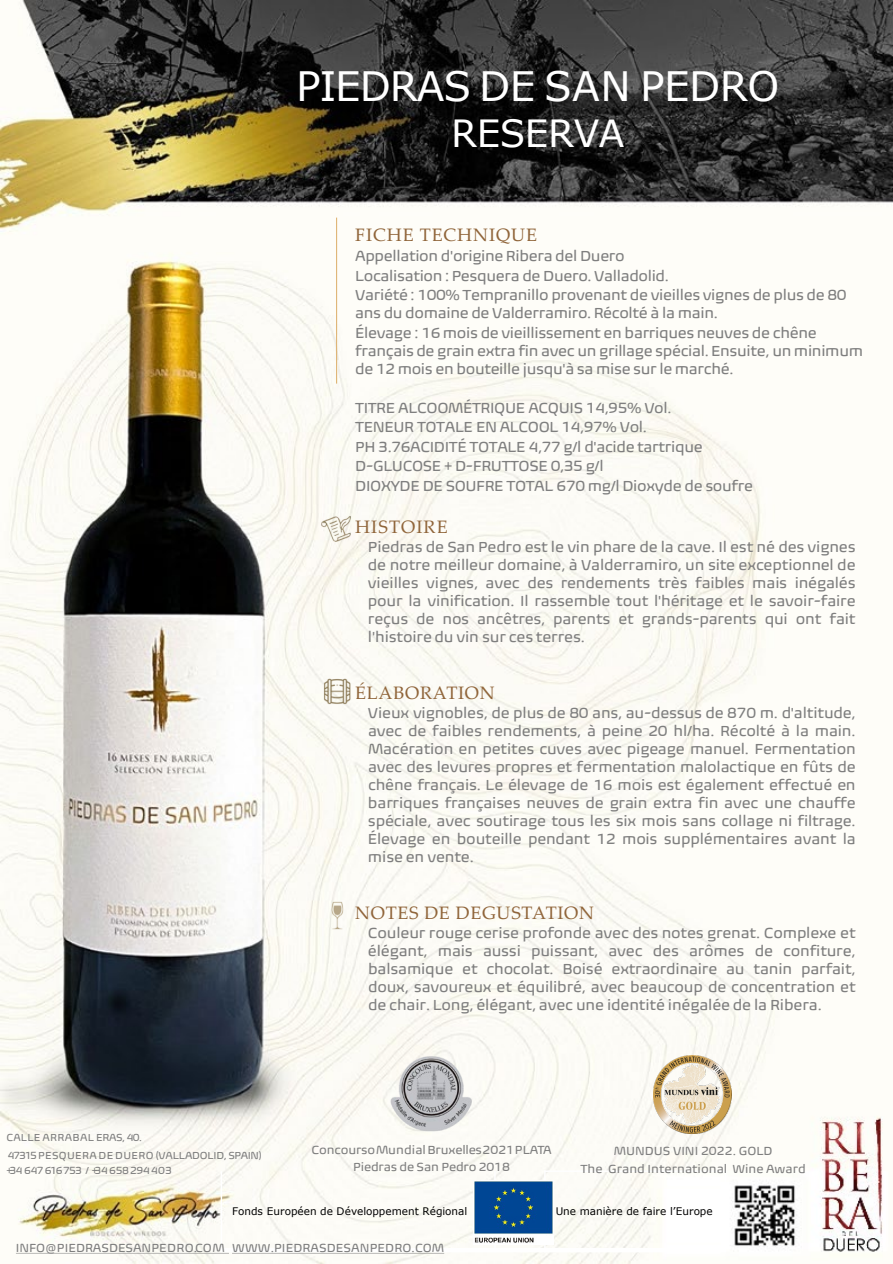
<style>
.page{position:relative;width:893px;height:1264px;background:#fff}
.page>*{position:absolute;margin:0;border:0;box-sizing:border-box;transform-origin:0 0}
.t1{font:40.5px "Verdana";letter-spacing:-.015em;color:#fff}
.t2{font:37.5px "Verdana";letter-spacing:-.01em;color:#fff}
.t3{font:18px "Palatino Linotype";letter-spacing:.045em;color:#90653a}
.t4{font:18px "Palatino Linotype";letter-spacing:.065em;color:#90653a}
.t5{font:15px/18px "Biome";letter-spacing:-.02em;color:#7f7f7f;text-align:justify}
.t6{font:12px "Biome";color:#7f7f7f}
.t7{font:10.5px "Biome";letter-spacing:-.02em;color:#7f7f7f}
.t8{font:10.5px "Verdana";color:#000}
.t9{font:10.5px "Biome";letter-spacing:.015em;color:#7f7f7f}
</style>
<div class="page">
<img style="left:0;top:0;width:892px;height:1263px">
<hr style="left:494px;top:1170px;width:1px;height:82px;background:#fff">
<hr style="left:544px;top:1170px;width:1px;height:82px;background:#fff">
<hr style="left:220px;top:1170px;width:2px;height:82px;background:#fff">
<hr style="left:725px;top:1170px;width:1px;height:82px;background:#fff">
<hr style="left:544px;top:1170px;width:182px;height:1px;background:#fff">
<div style="left:220px;top:1247px;width:506px;height:5px;background:#fff"></div>
<img style="left:473px;top:1180px;width:80px;height:63px">
<hr style="left:336px;top:217px;width:1px;height:166px;background:#dcad67">
<img style="left:320px;top:513px;width:33px;height:28px">
<img style="left:320px;top:676px;width:33px;height:29px">
<img style="left:320px;top:900px;width:33px;height:28px">
<img style="left:384px;top:1045px;width:94px;height:94px">
<img style="left:653px;top:1055px;width:78px;height:77px">
<svg style="left:16px;top:1252px;width:428px;height:1px"></svg>
<h1 class="t1" style="left:296px;top:58px;width:484px">PIEDRAS DE SAN PEDRO</h1>
<h1 class="t2" style="left:451px;top:107px;width:175px">RESERVA</h1>
<p class="t3" style="left:355px;top:222px;width:183px">FICHE TECHNIQUE</p>
<p class="t5" style="left:355px;top:247px;width:271px">Appellation d'origine Ribera del Duero</p>
<p class="t5" style="left:355px;top:266px;width:315px">Localisation : Pesquera de Duero. Valladolid.</p>
<p class="t5" style="left:355px;top:286px;width:493px">Variété : 100% Tempranillo provenant de vieilles vignes de plus de 80 ans du domaine de Valderramiro. Récolté à la main.</p>
<p class="t5" style="left:355px;top:323px;width:509px;text-align:left">Élevage : 16 mois de vieillissement en barriques neuves de chêne français de grain extra fin avec un grillage spécial. Ensuite, un minimum de 12 mois en bouteille jusqu'à sa mise sur le marché.</p>
<p class="t5" style="left:355px;top:398px;width:318px">TITRE ALCOOMÉTRIQUE ACQUIS 14,95% Vol.</p>
<p class="t5" style="left:355px;top:418px;width:293px">TENEUR TOTALE EN ALCOOL 14,97% Vol.</p>
<p class="t5" style="left:355px;top:437px;width:349px">PH 3.76ACIDITÉ TOTALE 4,77 g/l d'acide tartrique</p>
<p class="t5" style="left:355px;top:457px;width:250px">D-GLUCOSE + D-FRUTTOSE 0,35 g/l</p>
<p class="t5" style="left:355px;top:476px;width:399px">DIOXYDE DE SOUFRE TOTAL 670 mg/l Dioxyde de soufre</p>
<p class="t4" style="left:355px;top:514px;width:94px">HISTOIRE</p>
<p class="t5" style="left:368px;top:537px;width:489px">Piedras de San Pedro est le vin phare de la cave. Il est né des vignes de notre meilleur domaine, à Valderramiro, un site exceptionnel de vieilles vignes, avec des rendements très faibles mais inégalés pour la vinification. Il rassemble tout l'héritage et le savoir-faire reçus de nos ancêtres, parents et grands-parents qui ont fait l'histoire du vin sur ces terres.</p>
<p class="t3" style="left:355px;top:679px;width:141px">ÉLABORATION</p>
<p class="t5" style="left:368px;top:703px;width:489px">Vieux vignobles, de plus de 80 ans, au-dessus de 870 m. d'altitude, avec de faibles rendements, à peine 20 hl/ha. Récolté à la main.<br>Macération en petites cuves avec pigeage manuel. Fermentation avec des levures propres et fermentation malolactique en fûts de chêne français. Le élevage de 16 mois est également effectué en barriques françaises neuves de grain extra fin avec une chauffe spéciale, avec soutirage tous les six mois sans collage ni filtrage.<br>Élevage en bouteille pendant 12 mois supplémentaires avant la mise en vente.</p>
<p class="t9" style="left:7px;top:1130px;width:137px">CALLE ARRABAL ERAS,40.</p>
<p class="t7" style="left:8px;top:1148px;width:255px">47315PESQUERA DE DUERO (VALLADOLID, SPAIN)</p>
<p class="t7" style="left:7px;top:1163px;width:167px">+34 647616753 / +34 658294403</p>
<p class="t3" style="left:355px;top:899px;width:240px">NOTES DE DEGUSTATION</p>
<p class="t5" style="left:368px;top:923px;width:489px">Couleur rouge cerise profonde avec des notes grenat. Complexe et élégant, mais aussi puissant, avec des arômes de confiture, balsamique et chocolat. Boisé extraordinaire au tanin parfait, doux, savoureux et équilibré, avec beaucoup de concentration et de chair. Long, élégant, avec une identité inégalée de la Ribera.</p>
<p class="t6" style="left:311px;top:1142px;width:241px">ConcoursoMundialBruxelles2021PLATA</p>
<p class="t6" style="left:353px;top:1158px;width:158px">Piedras de San Pedro 2018</p>
<p class="t6" style="left:613px;top:1143px;width:160px">MUNDUS VINI 2022. GOLD</p>
<p class="t6" style="left:580px;top:1160px;width:227px">The Grand International Wine Award</p>
<p class="t8" style="left:232px;top:1203px;width:237px">Fonds Européen de Développement Régional</p>
<p class="t8" style="left:555px;top:1203px;width:158px">Une manière de faire l’Europe</p>
<p class="t6" style="left:16px;top:1240px;width:430px">INFO@PIEDRASDESANPEDRO.COM WWW.PIEDRASDESANPEDRO.COM</p>
</div>
